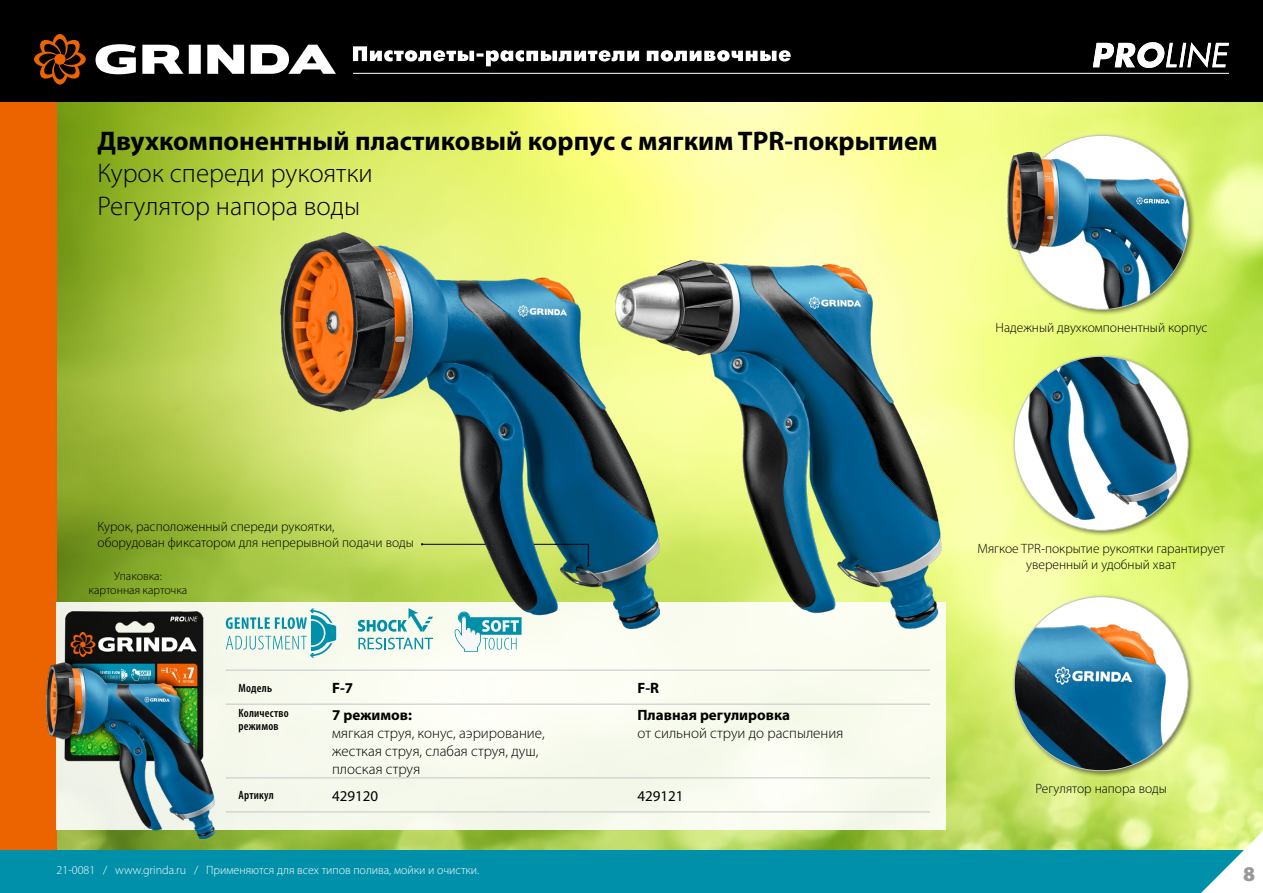
<style>
.page{position:relative;width:1263px;height:893px;background:#fff}
.page>*{position:absolute;margin:0;border:0;box-sizing:border-box;transform-origin:0 0}
.t1{font:700 27px "Myriad Pro";color:#000}
.t2{font:300 27px/32.4px "Myriad Pro";color:#000}
.t3{font:900 21px "Myriad Pro";color:#98989c}
.t4{font:300 15px/18px "Myriad Pro";color:#000}
.t5{font:700 15px "Myriad Pro";color:#000}
.t6{font:15px "Myriad Pro";color:#000}
.t7{font:300 13.5px/16.2px "Myriad Pro";color:#000;text-align:center}
.t8{font:300 12px "Myriad Pro";color:#fff}
.t9{font:600 condensed 12px/12.8px "Myriad Pro";letter-spacing:.02em;color:#000}
.t10{font:300 12px/14.4px "Myriad Pro";color:#000;text-align:center}
</style>
<div class="page">
<img style="left:57px;top:102px;width:1206px;height:748px">
<div style="left:0;top:102px;width:57px;height:791px;background:#ec6400"></div>
<div style="left:0;top:0;width:1263px;height:102px;background:#000"></div>
<svg style="left:96px;top:44px;width:240px;height:30px"></svg>
<svg style="left:34px;top:34px;width:52px;height:51px"></svg>
<div style="left:0;top:850px;width:1263px;height:43px;background:#0090aa"></div>
<svg style="left:1093px;top:42px;width:136px;height:26px"></svg>
<hr style="left:353px;top:73px;width:876px;height:1px;background:#fff">
<svg style="left:353px;top:46px;width:438px;height:20px"></svg>
<svg style="left:1201px;top:831px;width:62px;height:62px"></svg>
<div style="left:1012px;top:133px;width:184px;height:183px;background:#000;opacity:.5"></div>
<div style="left:1014px;top:135px;width:174px;height:174px;background:#fff;border-radius:50%"></div>
<div style="left:1012px;top:354px;width:183px;height:183px;background:#000;opacity:.5"></div>
<img style="left:1014px;top:356px;width:163px;height:174px">
<div style="left:1012px;top:594px;width:183px;height:184px;background:#000;opacity:.5"></div>
<img style="left:1014px;top:597px;width:174px;height:174px;border-radius:87px">
<img style="left:1007px;top:152px;width:189px;height:158px">
<div style="left:57px;top:602px;width:889px;height:228px;background:#f8fbed"></div>
<hr style="left:226px;top:704px;width:93px;height:1px;background:#c3c5c8">
<hr style="left:319px;top:704px;width:306px;height:1px;background:#c3c5c8">
<hr style="left:625px;top:704px;width:305px;height:1px;background:#c3c5c8">
<hr style="left:226px;top:778px;width:93px;height:1px;background:#c3c5c8">
<hr style="left:319px;top:778px;width:306px;height:1px;background:#c3c5c8">
<hr style="left:625px;top:778px;width:305px;height:1px;background:#c3c5c8">
<hr style="left:226px;top:812px;width:93px;height:1px;background:#c3c5c8">
<hr style="left:319px;top:812px;width:306px;height:1px;background:#c3c5c8">
<hr style="left:625px;top:812px;width:305px;height:1px;background:#c3c5c8">
<hr style="left:226px;top:670px;width:93px;height:1px;background:#c3c5c8">
<hr style="left:319px;top:670px;width:306px;height:1px;background:#c3c5c8">
<hr style="left:625px;top:670px;width:305px;height:1px;background:#c3c5c8">
<img style="left:659px;top:260px;width:283px;height:368px">
<img style="left:280px;top:232px;width:379px;height:396px">
<img style="left:46px;top:612px;width:168px;height:226px">
<svg style="left:358px;top:638px;width:75px;height:11px"></svg>
<svg style="left:358px;top:608px;width:75px;height:24px"></svg>
<svg style="left:455px;top:611px;width:67px;height:41px"></svg>
<svg style="left:226px;top:608px;width:110px;height:50px"></svg>
<svg style="left:587px;top:545px;width:2px;height:22px"></svg>
<hr style="left:555px;top:544px;width:34px;height:1px;background:#000">
<h1 class="t1" style="left:97px;top:123px;width:842px">Двухкомпонентный пластиковый корпус с мягким TPR-покрытием</h1>
<h1 class="t2" style="left:97px;top:157px;width:277px">Курок спереди рукоятки<br>Регулятор напора воды</h1>
<p class="t7" style="left:995px;top:319px;width:213px">Надежный двухкомпонентный корпус</p>
<p class="t7" style="left:97px;top:518px;width:318px;text-align:left">Курок, расположенный спереди рукоятки,<br>оборудован фиксатором для непрерывной подачи воды</p>
<p class="t10" style="left:88px;top:569px;width:100px">Упаковка: картонная карточка</p>
<p class="t9" style="left:239px;top:681px;width:35px">Модель</p>
<p class="t5" style="left:332px;top:678px;width:23px">F-7</p>
<p class="t5" style="left:637px;top:678px;width:23px">F-R</p>
<p class="t9" style="left:239px;top:707px;width:52px">Количество режимов</p>
<p class="t5" style="left:332px;top:705px;width:81px">7 режимов:</p>
<p class="t4" style="left:332px;top:723px;width:214px">мягкая струя, конус, аэрирование, жесткая струя, слабая струя, душ, плоская струя</p>
<p class="t5" style="left:637px;top:705px;width:154px">Плавная регулировка</p>
<p class="t4" style="left:637px;top:723px;width:207px">от сильной струи до распыления</p>
<p class="t9" style="left:239px;top:789px;width:37px">Артикул</p>
<p class="t6" style="left:332px;top:786px;width:48px">429120</p>
<p class="t6" style="left:637px;top:786px;width:48px">429121</p>
<p class="t8" style="left:57px;top:862px;width:424px">21-0081 / www.grinda.ru / Применяются для всех типов полива, мойки и очистки.</p>
<p class="t7" style="left:977px;top:540px;width:249px">Мягкое TPR-покрытие рукоятки гарантирует уверенный и удобный хват</p>
<p class="t7" style="left:1035px;top:780px;width:133px">Регулятор напора воды</p>
<h2 class="t3" style="left:1243px;top:860px;width:14px">8</h2>
</div>
